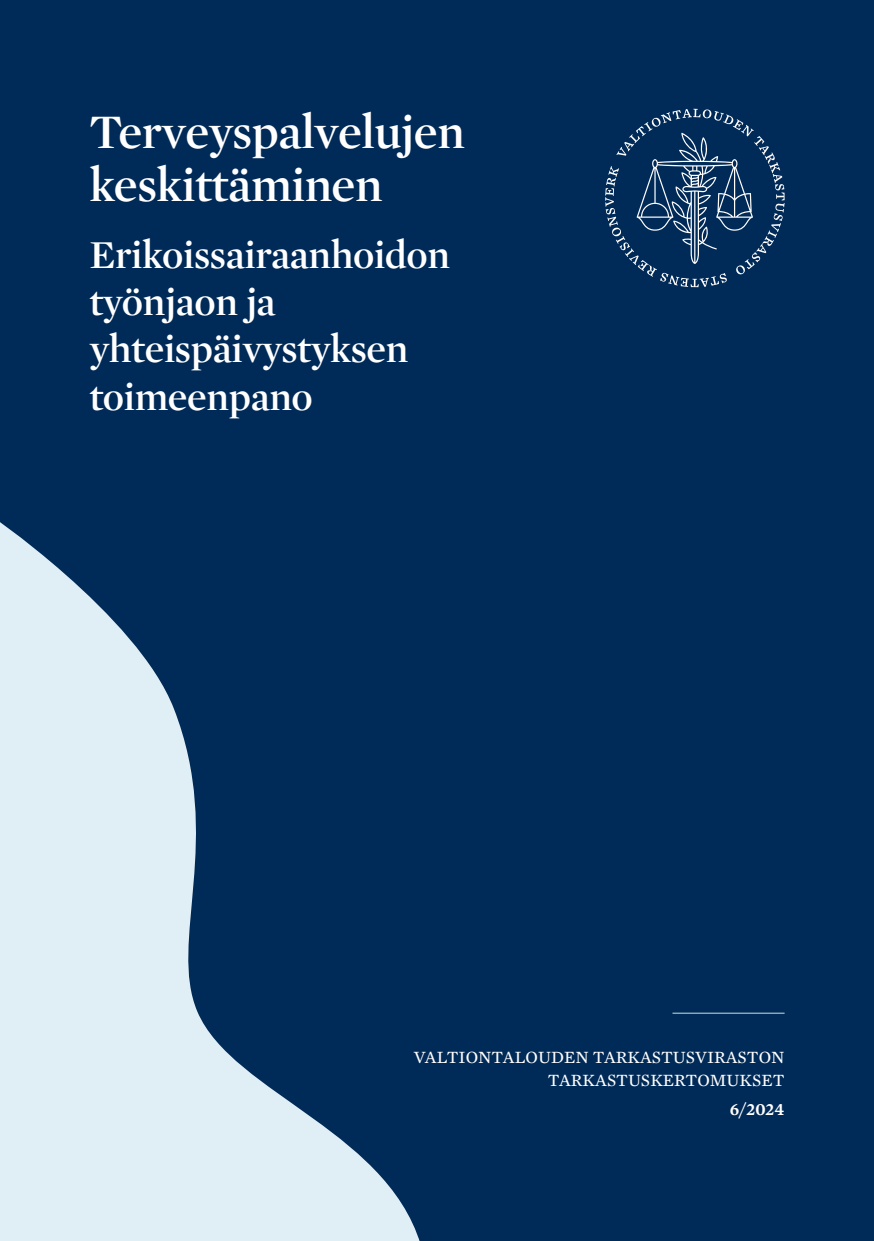
<style>
.page{position:relative;width:874px;height:1241px;background:#fff}
.page>*{position:absolute;margin:0;border:0;box-sizing:border-box;transform-origin:0 0}
.Kannen_otsikko{font:600 49px/52.5px "Mercury Display";letter-spacing:-.01em;color:#fff}
.Kannen_alaotsikko{font:600 40.25px/47.2px "Mercury Display";letter-spacing:-.01em;color:#fff}
.Kannen_sarja{font:17.5px/22.8px "Mercury Text G2";color:#fff;text-align:right}
.Kannen_sarja-2{font:600 17.5px "Mercury Text G2";color:#fff}
</style>
<div class="page">
<div style="left:0;top:0;width:873px;height:1240px;background:#002a57"></div>
<svg style="left:0;top:522px;width:420px;height:718px;fill:#e0eef6"></svg>
<hr style="left:672px;top:1012px;width:112px;height:1px;background:#c9e6d2">
<svg style="left:605px;top:109px;width:179px;height:178px"></svg>
<h1 class="Kannen_otsikko" style="left:89px;top:103px;width:377px">Terveyspalvelujen keskittäminen</h1>
<h1 class="Kannen_alaotsikko" style="left:89px;top:229px;width:362px">Erikoissairaanhoidon työnjaon ja yhteispäivystyksen toimeenpano</h1>
<p class="Kannen_sarja" style="left:413px;top:1044px;width:372px">VALTIONTALOUDEN TARKASTUSVIRASTON<br>TARKASTUSKERTOMUKSET</p>
<p class="Kannen_sarja-2" style="left:729px;top:1096px;width:56px">6/2024</p>
</div>
